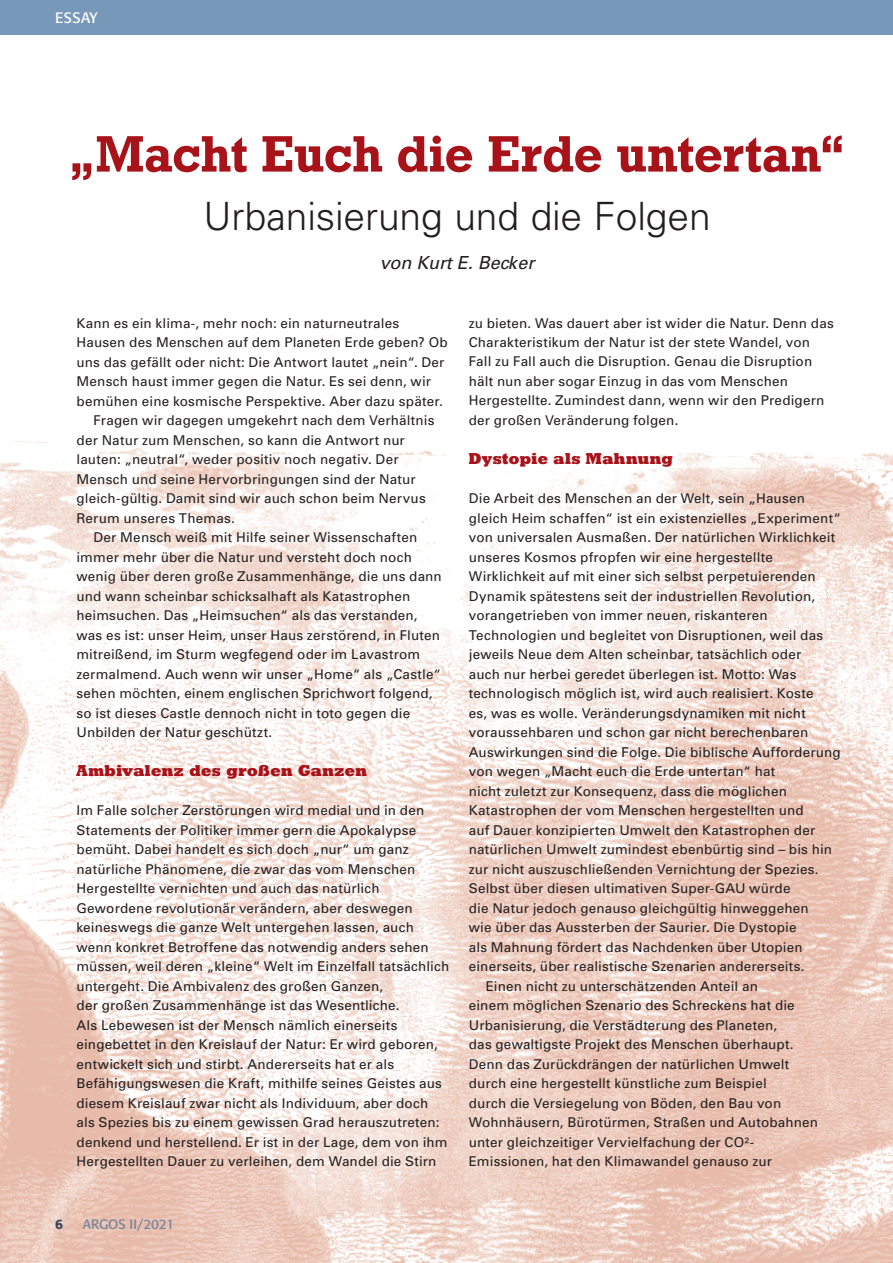
<style>
.page{position:relative;width:893px;height:1263px;background:#fff}
.page>*{position:absolute;margin:0;border:0;box-sizing:border-box;transform-origin:0 0}
.t1{font:51px "Geometric Slab 712 BT Bold A";letter-spacing:.01em;color:#a81219}
.t2{font:300 39px "Univers";letter-spacing:-.005em;color:#231f20}
.t3{font:italic 18px "Univers";color:#231f20}
.t4{font:15.75px "Geometric Slab 712 BT Extra Bold A";letter-spacing:.03em;color:#a81219}
.t5{font:15px "Formata";letter-spacing:.03em;color:#fff}
.t6{font:13.5px/19.5px "Univers";letter-spacing:.015em;color:#231f20}
.t7{font:13.5px "Formata";color:#76839b}
.t8{font:500 13.5px "Formata";color:#35445a}
</style>
<div class="page">
<img style="left:0;top:441px;width:893px;height:822px">
<div style="left:0;top:0;width:893px;height:34px;background:#7798b8"></div>
<p class="t5" style="left:55px;top:11px;width:44px">ESSAY</p>
<h1 class="t1" style="left:70px;top:124px;width:776px">„Macht Euch die Erde untertan“</h1>
<h2 class="t2" style="left:204px;top:202px;width:509px">Urbanisierung und die Folgen</h2>
<h3 class="t3" style="left:380px;top:256px;width:156px">von Kurt E. Becker</h3>
<p class="t6" style="left:77px;top:314px;width:324px">Kann es ein klima-, mehr noch: ein naturneutrales</p>
<p class="t6" style="left:77px;top:334px;width:373px">Hausen des Menschen auf dem Planeten Erde geben? Ob</p>
<p class="t6" style="left:77px;top:353px;width:369px">uns das gefällt oder nicht: Die Antwort lautet „nein“. Der</p>
<p class="t6" style="left:77px;top:373px;width:356px">Mensch haust immer gegen die Natur. Es sei denn, wir</p>
<p class="t6" style="left:77px;top:392px;width:368px">bemühen eine kosmische Perspektive. Aber dazu später.</p>
<p class="t6" style="left:94px;top:412px;width:343px">Fragen wir dagegen umgekehrt nach dem Verhältnis</p>
<p class="t6" style="left:77px;top:431px;width:330px">der Natur zum Menschen, so kann die Antwort nur</p>
<p class="t6" style="left:77px;top:451px;width:324px">lauten: „neutral“, weder positiv noch negativ. Der</p>
<p class="t6" style="left:77px;top:470px;width:341px">Mensch und seine Hervorbringungen sind der Natur</p>
<p class="t6" style="left:77px;top:490px;width:351px">gleich-gültig. Damit sind wir auch schon beim Nervus</p>
<p class="t6" style="left:77px;top:509px;width:160px">Rerum unseres Themas.</p>
<p class="t6" style="left:94px;top:529px;width:325px">Der Mensch weiß mit Hilfe seiner Wissenschaften</p>
<p class="t6" style="left:77px;top:548px;width:337px">immer mehr über die Natur und versteht doch noch</p>
<p class="t6" style="left:77px;top:568px;width:367px">wenig über deren große Zusammenhänge, die uns dann</p>
<p class="t6" style="left:77px;top:587px;width:335px">und wann scheinbar schicksalhaft als Katastrophen</p>
<p class="t6" style="left:77px;top:607px;width:343px">heimsuchen. Das „Heimsuchen“ als das verstanden,</p>
<p class="t6" style="left:77px;top:626px;width:365px">was es ist: unser Heim, unser Haus zerstörend, in Fluten</p>
<p class="t6" style="left:77px;top:646px;width:345px">mitreißend, im Sturm wegfegend oder im Lavastrom</p>
<p class="t6" style="left:77px;top:665px;width:366px">zermalmend. Auch wenn wir unser „Home“ als „Castle“</p>
<p class="t6" style="left:77px;top:685px;width:358px">sehen möchten, einem englischen Sprichwort folgend,</p>
<p class="t6" style="left:77px;top:704px;width:335px">so ist dieses Castle dennoch nicht in toto gegen die</p>
<p class="t6" style="left:77px;top:724px;width:197px">Unbilden der Natur geschützt.</p>
<p class="t4" style="left:77px;top:765px;width:292px">Ambivalenz des großen Ganzen</p>
<p class="t6" style="left:77px;top:802px;width:374px">Im Falle solcher Zerstörungen wird medial und in den Statements der Politiker immer gern die Apokalypse bemüht. Dabei handelt es sich doch „nur“ um ganz natürliche Phänomene, die zwar das vom Menschen Hergestellte vernichten und auch das natürlich Gewordene revolutionär verändern, aber deswegen keineswegs die ganze Welt untergehen lassen, auch wenn konkret Betroffene das notwendig anders sehen müssen, weil deren „kleine“ Welt im Einzelfall tatsächlich untergeht. Die Ambivalenz des großen Ganzen,<br>der großen Zusammenhänge ist das Wesentliche.<br>Als Lebewesen ist der Mensch nämlich einerseits eingebettet in den Kreislauf der Natur: Er wird geboren, entwickelt sich und stirbt. Andererseits hat er als Befähigungswesen die Kraft, mithilfe seines Geistes aus diesem Kreislauf zwar nicht als Individuum, aber doch als Spezies bis zu einem gewissen Grad herauszutreten: denkend und herstellend. Er ist in der Lage, dem von ihm Hergestellten Dauer zu verleihen, dem Wandel die Stirn</p>
<p class="t8" style="left:55px;top:1218px;width:9px">6</p>
<p class="t7" style="left:83px;top:1218px;width:93px">ARGOS II/2021</p>
<p class="t6" style="left:469px;top:314px;width:367px">zu bieten. Was dauert aber ist wider die Natur. Denn das Charakteristikum der Natur ist der stete Wandel, von Fall zu Fall auch die Disruption. Genau die Disruption hält nun aber sogar Einzug in das vom Menschen Hergestellte. Zumindest dann, wenn wir den Predigern der großen Veränderung folgen.</p>
<p class="t4" style="left:469px;top:453px;width:206px">Dystopie als Mahnung</p>
<p class="t6" style="left:469px;top:490px;width:338px">Die Arbeit des Menschen an der Welt, sein „Hausen</p>
<p class="t6" style="left:469px;top:509px;width:374px">gleich Heim schaffen“ ist ein existenzielles „Experiment“</p>
<p class="t6" style="left:469px;top:529px;width:368px">von universalen Ausmaßen. Der natürlichen Wirklichkeit</p>
<p class="t6" style="left:469px;top:548px;width:306px">unseres Kosmos pfropfen wir eine hergestellte</p>
<p class="t6" style="left:469px;top:568px;width:348px">Wirklichkeit auf mit einer sich selbst perpetuierenden</p>
<p class="t6" style="left:469px;top:587px;width:348px">Dynamik spätestens seit der industriellen Revolution,</p>
<p class="t6" style="left:469px;top:607px;width:300px">vorangetrieben von immer neuen, riskanteren</p>
<p class="t6" style="left:469px;top:626px;width:356px">Technologien und begleitet von Disruptionen, weil das</p>
<p class="t6" style="left:469px;top:646px;width:334px">jeweils Neue dem Alten scheinbar, tatsächlich oder</p>
<p class="t6" style="left:469px;top:665px;width:329px">auch nur herbei geredet überlegen ist. Motto: Was</p>
<p class="t6" style="left:469px;top:685px;width:346px">technologisch möglich ist, wird auch realisiert. Koste</p>
<p class="t6" style="left:469px;top:704px;width:339px">es, was es wolle. Veränderungsdynamiken mit nicht</p>
<p class="t6" style="left:469px;top:724px;width:341px">voraussehbaren und schon gar nicht berechenbaren</p>
<p class="t6" style="left:469px;top:743px;width:373px">Auswirkungen sind die Folge. Die biblische Aufforderung</p>
<p class="t6" style="left:469px;top:763px;width:308px">von wegen „Macht euch die Erde untertan“ hat</p>
<p class="t6" style="left:469px;top:782px;width:320px">nicht zuletzt zur Konsequenz, dass die möglichen</p>
<p class="t6" style="left:469px;top:802px;width:336px">Katastrophen der vom Menschen hergestellten und</p>
<p class="t6" style="left:469px;top:821px;width:348px">auf Dauer konzipierten Umwelt den Katastrophen der</p>
<p class="t6" style="left:469px;top:841px;width:365px">natürlichen Umwelt zumindest ebenbürtig sind – bis hin</p>
<p class="t6" style="left:469px;top:860px;width:351px">zur nicht auszuschließenden Vernichtung der Spezies.</p>
<p class="t6" style="left:469px;top:880px;width:323px">Selbst über diesen ultimativen Super-GAU würde</p>
<p class="t6" style="left:469px;top:899px;width:341px">die Natur jedoch genauso gleichgültig hinweggehen</p>
<p class="t6" style="left:469px;top:919px;width:329px">wie über das Aussterben der Saurier. Die Dystopie</p>
<p class="t6" style="left:469px;top:938px;width:335px">als Mahnung fördert das Nachdenken über Utopien</p>
<p class="t6" style="left:469px;top:958px;width:337px">einerseits, über realistische Szenarien andererseits.</p>
<p class="t6" style="left:486px;top:977px;width:274px">Einen nicht zu unterschätzenden Anteil an</p>
<p class="t6" style="left:469px;top:997px;width:327px">einem möglichen Szenario des Schreckens hat die</p>
<p class="t6" style="left:469px;top:1016px;width:310px">Urbanisierung, die Verstädterung des Planeten,</p>
<p class="t6" style="left:469px;top:1036px;width:326px">das gewaltigste Projekt des Menschen überhaupt.</p>
<p class="t6" style="left:469px;top:1055px;width:322px">Denn das Zurückdrängen der natürlichen Umwelt</p>
<p class="t6" style="left:469px;top:1075px;width:299px">durch eine hergestellt künstliche zum Beispiel</p>
<p class="t6" style="left:469px;top:1094px;width:314px">durch die Versiegelung von Böden, den Bau von</p>
<p class="t6" style="left:469px;top:1114px;width:351px">Wohnhäusern, Bürotürmen, Straßen und Autobahnen</p>
<p class="t6" style="left:469px;top:1133px;width:287px">unter gleichzeitiger Vervielfachung der CO²-</p>
<p class="t6" style="left:469px;top:1153px;width:305px">Emissionen, hat den Klimawandel genauso zur</p>
</div>
